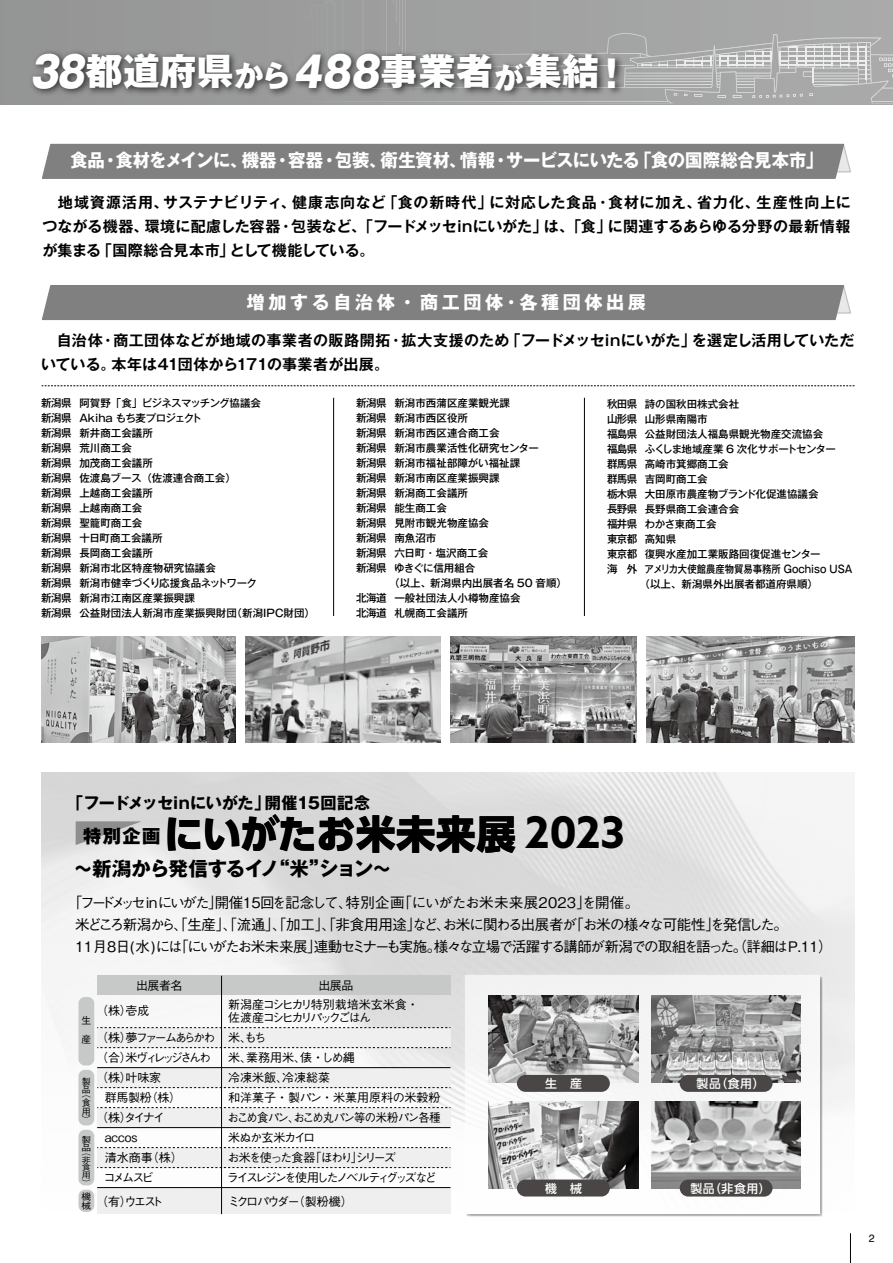
<style>
.page{position:relative;width:893px;height:1263px;background:#fff}
.page>*{position:absolute;margin:0;border:0;box-sizing:border-box;transform-origin:0 0}
.t1{font:800 39.45px "UD Shin Go Pro";letter-spacing:-.005em;color:#000}
.t2{font:800 36.75px "Gothic MB101 Pr 5";letter-spacing:.015em;color:#fff}
.t3{font:700 19.5px "Gothic MB101 Pro";letter-spacing:-.05em;color:#000}
.t4{font:800 18.3px "Gothic MB101 Pro";color:#000}
.t5{font:700 18px "Gothic MB101 Pro";letter-spacing:.005em;color:#fff;scale:.96 1}
.t6{font:700 18px "Gothic MB101 Pro";letter-spacing:.2em;color:#fff}
.t7{font:700 16.2px "Gothic MB101 Pro";letter-spacing:-.015em;color:#000}
.t8{font:700 15px/24px "Gothic MB101 Pr 5 De";letter-spacing:.015em;color:#000;text-align:justify}
.t9{font:500 14.55px/22px "Gothic BBB Pro";letter-spacing:-.095em;color:#000}
.t10{font:500 12px/20px "Gothic BBB Pro";letter-spacing:-.09em;color:#000}
.t11{font:500 12px "Gothic BBB Pro";letter-spacing:-.115em;color:#000}
.t12{font:500 12px/13.6px "Gothic BBB Pro";letter-spacing:-.135em;color:#000}
.t13{font:500 12px/20px "Gothic BBB Pro";letter-spacing:-.21em;color:#000}
.t14{font:500 12px/20px "Gothic BBB Pro";letter-spacing:-.035em;color:#000}
.t15{font:500 11.85px "UD Shin Go Pro";letter-spacing:.05em;color:#fff}
.t16{font:500 10.8px/15px "Gothic MB101 Pro";letter-spacing:-.06em;color:#000;text-align:justify}
.t17{font:10.65px "Helvetica";color:#000}
.t18{font:500 10.5px/15px "Gothic MB101 Pro";color:#000}
.t19{font:500 10.5px "Gothic MB101 Pro";color:#000;scale:.89 1}
.t20{font:500 10.5px "Gothic MB101 Pro";letter-spacing:-.065em;color:#000}
.t21{font:500 10.5px "Gothic MB101 Pro";letter-spacing:-.02em;color:#000}
.t22{font:500 9.75px/18.8px "Gothic BBB Pro";color:#000}
.t23{font:500 9.15px/8.9px "Gothic BBB Pro";color:#000;scale:1.06 1}
.t24{font:500 9px/8.7px "Gothic BBB Pro";color:#000}
.t25{font:500 8.7px "Gothic BBB Pro";color:#000;scale:1.12 1}
.t26{font:500 7.95px/7.6px "Gothic BBB Pro";color:#000;text-align:justify;scale:1.12 1}
.s1{font-size:41.7px}
.s2{font-size:29.4px}
.s3{font-family:"Azo Sans";font-weight:700;font-size:43.8px}
</style>
<div class="page">
<img style="left:41px;top:772px;width:813px;height:438px">
<div style="left:97px;top:1028px;width:353px;height:20px;background:#efefef"></div>
<div style="left:97px;top:1067px;width:353px;height:20px;background:#efefef"></div>
<div style="left:97px;top:1107px;width:353px;height:20px;background:#efefef"></div>
<div style="left:97px;top:1147px;width:353px;height:20px;background:#efefef"></div>
<div style="left:97px;top:1187px;width:353px;height:27px;background:#efefef"></div>
<div style="left:97px;top:975px;width:353px;height:20px;background:#c7c8c8"></div>
<div style="left:78px;top:997px;width:16px;height:68px;background:#c7c8c8;border-radius:6px"></div>
<div style="left:78px;top:1070px;width:16px;height:55px;background:#c7c8c8;border-radius:6px"></div>
<div style="left:78px;top:1130px;width:16px;height:55px;background:#c7c8c8;border-radius:6px"></div>
<div style="left:78px;top:1190px;width:16px;height:22px;background:#c7c8c8;border-radius:6px"></div>
<div style="left:42px;top:285px;width:809px;height:35px;background:#808080"></div>
<div style="left:42px;top:144px;width:809px;height:35px;background:#808080"></div>
<svg style="left:42px;top:385px;width:812px;height:1px"></svg>
<hr style="left:333px;top:398px;width:1px;height:218px;background:#000">
<hr style="left:584px;top:398px;width:1px;height:218px;background:#000">
<img style="left:41px;top:636px;width:194px;height:106px">
<img style="left:246px;top:636px;width:194px;height:106px">
<img style="left:450px;top:636px;width:186px;height:106px">
<img style="left:647px;top:636px;width:207px;height:106px">
<svg style="left:76px;top:821px;width:66px;height:24px;background:#b7b7b7"></svg>
<img style="left:458px;top:968px;width:373px;height:249px">
<div style="left:466px;top:975px;width:354px;height:239px;background:#f8f8f8"></div>
<img style="left:489px;top:995px;width:149px;height:88px">
<img style="left:651px;top:995px;width:150px;height:88px">
<img style="left:489px;top:1101px;width:149px;height:88px">
<img style="left:651px;top:1101px;width:150px;height:88px">
<div style="left:517px;top:1075px;width:93px;height:17px;background:#494645;border-radius:8px"></div>
<div style="left:680px;top:1075px;width:93px;height:17px;background:#494645;border-radius:8px"></div>
<div style="left:517px;top:1179px;width:93px;height:17px;background:#494645;border-radius:8px"></div>
<div style="left:680px;top:1179px;width:92px;height:18px;background:#494645;border-radius:8px"></div>
<div style="left:0;top:0;width:893px;height:105px;background:#979898"></div>
<img style="left:31px;top:51px;width:48px;height:44px">
<svg style="left:324px;top:0;width:569px;height:104px"></svg>
<img style="left:79px;top:46px;width:551px;height:59px">
<hr style="left:97px;top:1067px;width:353px;height:1px;background:#000">
<hr style="left:221px;top:976px;width:1px;height:238px;background:#000">
<hr style="left:97px;top:1127px;width:353px;height:1px;background:#000">
<hr style="left:97px;top:1187px;width:353px;height:1px;background:#000">
<svg style="left:97px;top:1147px;width:353px;height:1px"></svg>
<svg style="left:97px;top:1167px;width:353px;height:1px"></svg>
<svg style="left:97px;top:1087px;width:353px;height:1px"></svg>
<svg style="left:97px;top:1107px;width:353px;height:1px"></svg>
<svg style="left:97px;top:1047px;width:353px;height:1px"></svg>
<svg style="left:97px;top:1027px;width:353px;height:1px"></svg>
<hr style="left:850px;top:1233px;width:1px;height:30px;background:#000">
<h2 class="t2" style="left:30px;top:40px;width:601px"><span class="s1">38</span>都道府県<span class="s2">から</span> <span class="s1">488</span>事業者<sub>が</sub>集結！</h2>
<h3 class="t5" style="left:70px;top:146px;width:786px">食品・食材をメインに、機器・容器・包装、衛生資材、情報・サービスにいたる「食の国際総合見本市」</h3>
<h3 class="t8" style="left:43px;top:189px;width:810px;text-indent:15px">地域資源活用、サステナビリティ、健康志向など「食の新時代」に対応した食品・食材に加え、省力化、生産性向上につながる機器、環境に配慮した容器・包装など、「フードメッセinにいがた」は、「食」に関連するあらゆる分野の最新情報が集まる「国際総合見本市」として機能している。</h3>
<h3 class="t6" style="left:247px;top:287px;width:401px">増加する自治体・商工団体･各種団体出展</h3>
<h3 class="t8" style="left:41px;top:327px;width:815px">　自治体・商工団体などが地域の事業者の販路開拓・拡大支援のため「フードメッセinにいがた」を選定し活用していただいている。本年は41団体から171の事業者が出展。</h3>
<p class="t18" style="left:79px;top:394px;width:237px">阿賀野「食」ビジネスマッチング協議会<br>Akiha もち麦プロジェクト<br>新井商工会議所<br>荒川商工会<br>加茂商工会議所<br>佐渡島ブース（佐渡連合商工会）<br>上越商工会議所<br>上越南商工会<br>聖籠町商工会<br>十日町商工会議所<br>長岡商工会議所<br>新潟市北区特産物研究協議会<br>新潟市健幸づくり応援食品ネットワーク<br>新潟市江南区産業振興課<br>公益財団法人新潟市産業振興財団（新潟IPC財団）</p>
<p class="t16" style="left:41px;top:394px;width:32px">新潟県新潟県新潟県新潟県新潟県新潟県新潟県新潟県新潟県新潟県新潟県新潟県新潟県新潟県新潟県</p>
<p class="t18" style="left:394px;top:394px;width:117px">新潟市西蒲区産業観光課</p>
<p class="t16" style="left:356px;top:394px;width:32px">新潟県新潟県新潟県新潟県新潟県新潟県新潟県新潟県新潟県新潟県新潟県新潟県</p>
<p class="t16" style="left:356px;top:589px;width:32px">北海道北海道</p>
<p class="t18" style="left:394px;top:409px;width:75px">新潟市西区役所</p>
<p class="t18" style="left:394px;top:424px;width:106px">新潟市西区連合商工会</p>
<p class="t18" style="left:394px;top:439px;width:146px">新潟市農業活性化研究センター</p>
<p class="t18" style="left:394px;top:454px;width:127px">新潟市福祉部障がい福祉課</p>
<p class="t18" style="left:394px;top:469px;width:106px">新潟市南区産業振興課</p>
<p class="t18" style="left:394px;top:484px;width:75px">新潟商工会議所</p>
<p class="t18" style="left:394px;top:499px;width:54px">能生商工会</p>
<p class="t18" style="left:394px;top:514px;width:96px">見附市観光物産協会</p>
<p class="t18" style="left:394px;top:529px;width:43px">南魚沼市</p>
<p class="t18" style="left:394px;top:544px;width:95px">六日町・塩沢商工会</p>
<p class="t21" style="left:394px;top:559px;width:83px">ゆきぐに信用組合</p>
<p class="t18" style="left:389px;top:574px;width:179px">（以上、新潟県内出展者名 50 音順）</p>
<p class="t18" style="left:394px;top:589px;width:127px">一般社団法人小樽物産協会</p>
<p class="t18" style="left:394px;top:604px;width:75px">札幌商工会議所</p>
<p class="t18" style="left:645px;top:395px;width:96px">詩の国秋田株式会社</p>
<p class="t18" style="left:645px;top:410px;width:64px">山形県南陽市</p>
<p class="t18" style="left:645px;top:425px;width:180px">公益財団法人福島県観光物産交流協会</p>
<p class="t20" style="left:645px;top:440px;width:193px">ふくしま地域産業 6 次化サポートセンター</p>
<p class="t18" style="left:645px;top:455px;width:85px">高崎市箕郷商工会</p>
<p class="t18" style="left:645px;top:470px;width:64px">吉岡町商工会</p>
<p class="t18" style="left:645px;top:485px;width:175px">大田原市農産物ブランド化促進協議会</p>
<p class="t18" style="left:645px;top:500px;width:96px">長野県商工会連合会</p>
<p class="t18" style="left:645px;top:515px;width:74px">わかさ東商工会</p>
<p class="t18" style="left:645px;top:530px;width:33px">高知県</p>
<p class="t18" style="left:645px;top:545px;width:177px">復興水産加工業販路回復促進センター</p>
<p class="t19" style="left:644px;top:560px;width:235px">アメリカ大使館農産物貿易事務所 Gochiso USA</p>
<p class="t18" style="left:639px;top:575px;width:180px">（以上、新潟県外出展者都道府県順）</p>
<p class="t16" style="left:607px;top:395px;width:32px">秋田県山形県福島県福島県群馬県群馬県栃木県長野県福井県東京都東京都海　外</p>
<h3 class="t7" style="left:67px;top:789px;width:304px">「フードメッセinにいがた」開催15回記念</h3>
<h3 class="t4" style="left:83px;top:821px;width:79px">特別企画</h3>
<h1 class="t1" style="left:164px;top:801px;width:462px">にいがたお米未来展 <span class="s3">2023</span></h1>
<h3 class="t3" style="left:74px;top:853px;width:320px">～新潟から発信するイノ“米”ション～</h3>
<h3 class="t9" style="left:75px;top:889px;width:759px;text-indent:-7px">「フードメッセ in にいがた」開催１５回を記念して、特別企画「にいがたお米未来展２０２３」を開催。<br>米どころ新潟から、「生産」、「流通」、「加工」、「非食用用途」など、お米に関わる出展者が「お米の様々な可能性」を発信した。<br>11月8日(水)には「にいがたお米未来展」連動セミナーも実施。様々な立場で活躍する講師が新潟での取組を語った。（詳細はP.11）</h3>
<p class="t22" style="left:82px;top:1010px;width:11px">生産</p>
<p class="t24" style="left:82px;top:1076px;width:10px">製品</p>
<p class="t24" style="left:82px;top:1088px;width:10px;text-align:justify">（食用）</p>
<p class="t25" style="left:82px;top:1132px;width:10px">製</p>
<p class="t26" style="left:82px;top:1147px;width:9px">（非食用）</p>
<p class="t25" style="left:82px;top:1141px;width:10px">品</p>
<p class="t23" style="left:82px;top:1191px;width:10px">機械</p>
<p class="t11" style="left:136px;top:976px;width:48px">出展者名</p>
<p class="t11" style="left:318px;top:976px;width:36px">出展品</p>
<p class="t11" style="left:96px;top:1001px;width:55px">（株）壱成</p>
<p class="t13" style="left:96px;top:1026px;width:121px">（株）夢ファームあらかわ（合）米ヴィレッジさんわ</p>
<p class="t11" style="left:96px;top:1068px;width:66px">（株）叶味家</p>
<p class="t11" style="left:105px;top:1088px;width:78px">群馬製粉（株）</p>
<p class="t11" style="left:96px;top:1108px;width:70px">（株）タイナイ</p>
<p class="t11" style="left:105px;top:1128px;width:34px">accos</p>
<p class="t11" style="left:105px;top:1148px;width:79px">清水商事（株）</p>
<p class="t11" style="left:103px;top:1168px;width:52px">コメムスビ</p>
<p class="t11" style="left:96px;top:1192px;width:68px">（有）ウエスト</p>
<p class="t12" style="left:228px;top:996px;width:192px">新潟産コシヒカリ特別栽培米玄米食・佐渡産コシヒカリパックごはん</p>
<p class="t14" style="left:228px;top:1026px;width:128px">米、もち<br>米、業務用米、俵・しめ縄</p>
<p class="t10" style="left:227px;top:1066px;width:215px">冷凍米飯、冷凍総菜<br>和洋菓子・製パン・米菓用原料の米穀粉おこめ食パン、おこめ丸パン等の米粉パン各種米ぬか玄米カイロ<br>お米を使った食器「ほわり」シリーズ<br>ライスレジンを使用したノベルティグッズなど</p>
<p class="t11" style="left:228px;top:1192px;width:126px">ミクロパウダー（製粉機）</p>
<p class="t15" style="left:545px;top:1074px;width:38px">生　産</p>
<p class="t15" style="left:697px;top:1074px;width:69px">製品（食用）</p>
<p class="t15" style="left:545px;top:1178px;width:38px">機　械</p>
<p class="t15" style="left:690px;top:1178px;width:82px">製品（非食用）</p>
<p class="t17" style="left:869px;top:1230px;width:7px">2</p>
</div>
